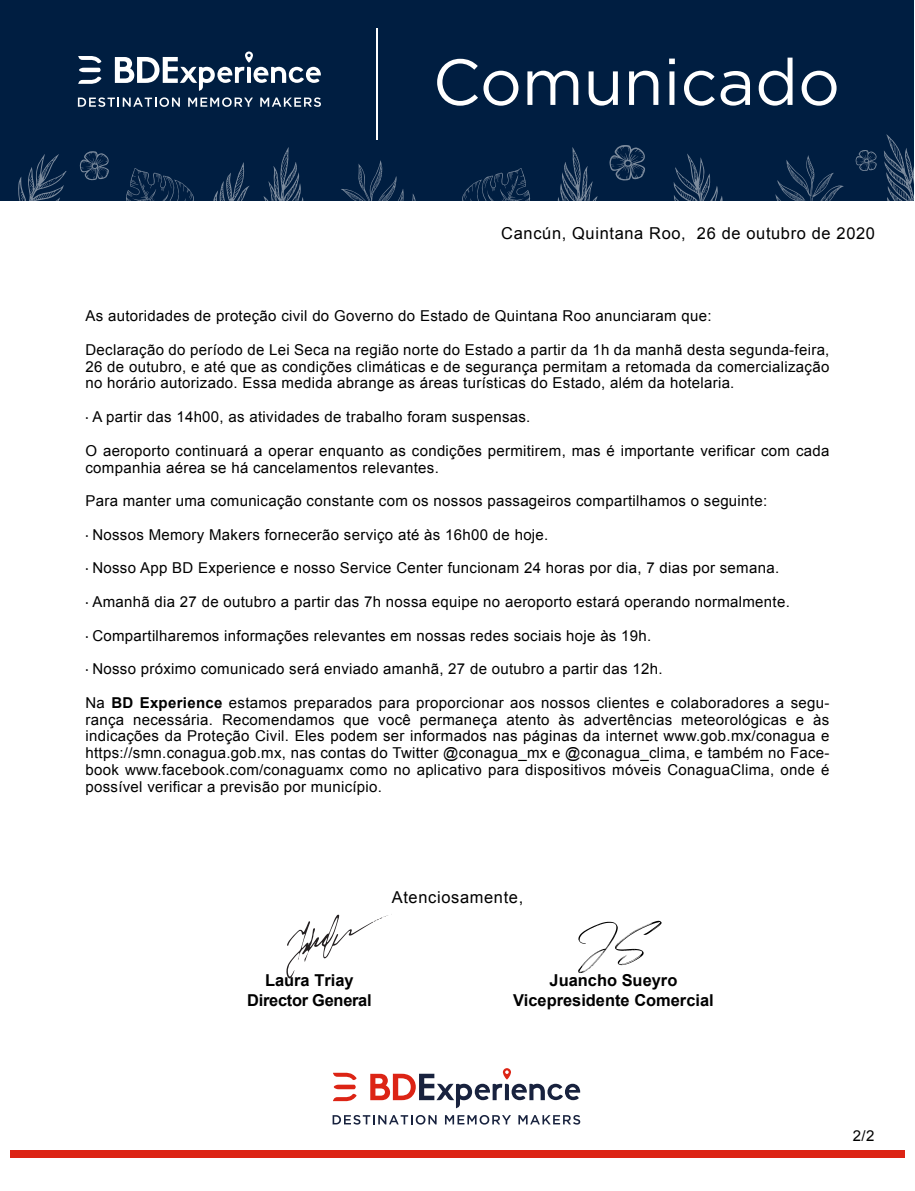
<style>
.page{position:relative;width:915px;height:1191px;background:#fff}
.page>*{position:absolute;margin:0;border:0;box-sizing:border-box;transform-origin:0 0}
.t1{font:64.8px "Gotham";color:#fff}
.t2{font:700 16.35px/19.6px "Arial";color:#000;text-align:center}
.t3{font:16.35px "Arial";letter-spacing:.04em;color:#000}
.t4{font:15px/16.8px "Arial";letter-spacing:.02em;color:#000;text-align:justify}
.s1{font-family:"Myriad Pro"}
.s2{font-weight:700}
</style>
<div class="page">
<div style="left:0;top:0;width:913px;height:201px;background:#001e41"></div>
<svg style="left:412px;top:194px;width:3px;height:7px"></svg>
<svg style="left:341px;top:160px;width:62px;height:41px"></svg>
<svg style="left:673px;top:153px;width:49px;height:48px"></svg>
<svg style="left:609px;top:145px;width:36px;height:35px"></svg>
<svg style="left:775px;top:155px;width:68px;height:46px"></svg>
<svg style="left:80px;top:151px;width:29px;height:29px"></svg>
<svg style="left:19px;top:154px;width:48px;height:47px"></svg>
<svg style="left:855px;top:150px;width:21px;height:21px"></svg>
<svg style="left:884px;top:134px;width:29px;height:67px"></svg>
<svg style="left:126px;top:168px;width:68px;height:33px"></svg>
<svg style="left:263px;top:147px;width:40px;height:54px"></svg>
<svg style="left:213px;top:162px;width:36px;height:39px"></svg>
<svg style="left:462px;top:168px;width:68px;height:33px"></svg>
<svg style="left:557px;top:147px;width:40px;height:54px"></svg>
<svg style="left:115px;top:51px;width:206px;height:40px"></svg>
<svg style="left:78px;top:56px;width:23px;height:28px"></svg>
<svg style="left:78px;top:97px;width:102px;height:10px"></svg>
<svg style="left:188px;top:97px;width:65px;height:10px"></svg>
<svg style="left:260px;top:97px;width:61px;height:10px"></svg>
<svg style="left:370px;top:1068px;width:210px;height:40px"></svg>
<svg style="left:333px;top:1072px;width:23px;height:29px"></svg>
<svg style="left:332px;top:1115px;width:104px;height:9px"></svg>
<svg style="left:445px;top:1115px;width:66px;height:9px"></svg>
<svg style="left:518px;top:1115px;width:62px;height:9px"></svg>
<div style="left:10px;top:1149px;width:894px;height:8px;background:#dc2415"></div>
<hr style="left:376px;top:28px;width:1px;height:111px;background:#fff">
<svg style="left:578px;top:920px;width:83px;height:53px"></svg>
<svg style="left:286px;top:914px;width:106px;height:64px"></svg>
<h1 class="t1" style="left:432px;top:40px;width:408px">Comunicado</h1>
<p class="t3" style="left:501px;top:222px;width:375px">Cancún, Quintana Roo, 26 de outubro de 2020</p>
<p class="t4" style="left:85px;top:308px;width:627px">As autoridades de proteção civil do Governo do Estado de Quintana Roo anunciaram que:</p>
<p class="t4" style="left:85px;top:341px;width:745px">Declaração do período de Lei Seca na região norte do Estado a partir da 1h da manhã desta segunda-feira, 26 de outubro, e até que as condições climáticas e de segurança permitam a retomada da comercialização no horário autorizado. Essa medida abrange as áreas turísticas do Estado, além da hotelaria.</p>
<p class="t4" style="left:85px;top:408px;width:446px"><span class="s1">·</span> A partir das 14h00, as atividades de trabalho foram suspensas.</p>
<p class="t4" style="left:85px;top:442px;width:745px">O aeroporto continuará a operar enquanto as condições permitirem, mas é importante verificar com cada companhia aérea se há cancelamentos relevantes.</p>
<p class="t4" style="left:85px;top:492px;width:683px">Para manter uma comunicação constante com os nossos passageiros compartilhamos o seguinte:</p>
<p class="t4" style="left:85px;top:526px;width:464px"><span class="s1">·</span> Nossos Memory Makers fornecerão serviço até às 16h00 de hoje.</p>
<p class="t4" style="left:85px;top:560px;width:695px"><span class="s1">·</span> Nosso App BD Experience e nosso Service Center funcionam 24 horas por dia, 7 dias por semana.</p>
<p class="t4" style="left:85px;top:593px;width:705px"><span class="s1">·</span> Amanhã dia 27 de outubro a partir das 7h nossa equipe no aeroporto estará operando normalmente.</p>
<p class="t4" style="left:85px;top:627px;width:567px"><span class="s1">·</span> Compartilharemos informações relevantes em nossas redes sociais hoje às 19h.</p>
<p class="t4" style="left:85px;top:660px;width:578px"><span class="s1">·</span> Nosso próximo comunicado será enviado amanhã, 27 de outubro a partir das 12h.</p>
<p class="t4" style="left:85px;top:694px;width:745px">Na <span class="s2">BD Experience</span> estamos preparados para proporcionar aos nossos clientes e colaboradores a segu&shy;rança necessária. Recomendamos que você permaneça atento às advertências meteorológicas e às indicações da Proteção Civil. Eles podem ser informados nas páginas da internet www.gob.mx/conagua e https://smn.conagua.gob.mx, nas contas do Twitter @conagua_mx e @conagua_clima, e também no Face&shy;book www.facebook.com/conaguamx como no aplicativo para dispositivos móveis ConaguaClima, onde é possível verificar a previsão por município.</p>
<p class="t3" style="left:391px;top:886px;width:133px">Atenciosamente,</p>
<p class="t2" style="left:247px;top:971px;width:126px">Laura Triay<br>Director General</p>
<p class="t2" style="left:513px;top:971px;width:202px">Juancho Sueyro<br>Vicepresidente Comercial</p>
<p class="t4" style="left:852px;top:1127px;width:23px">2/2</p>
</div>
